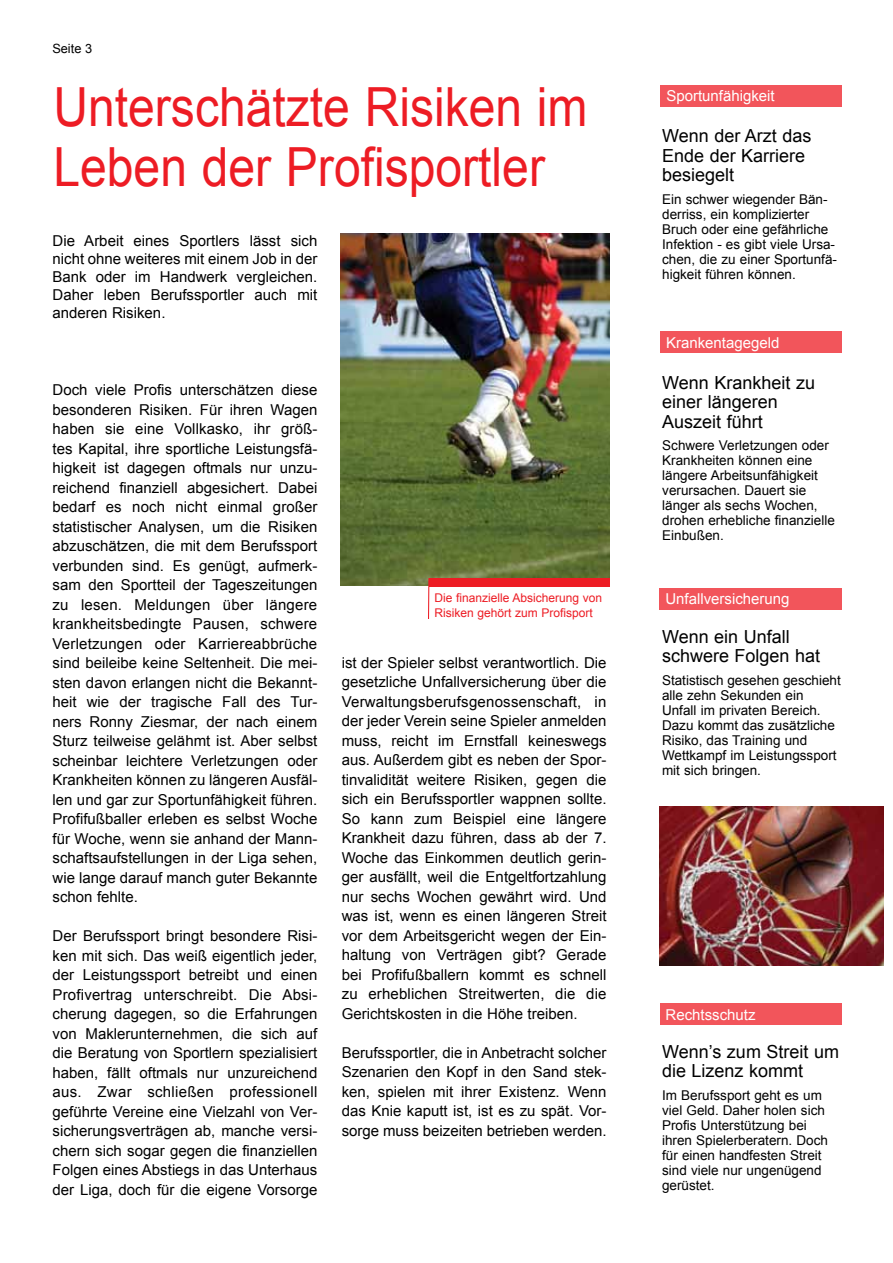
<style>
.page{position:relative;width:893px;height:1263px;background:#fff}
.page>*{position:absolute;margin:0;border:0;box-sizing:border-box;transform-origin:0 0}
.t1{font:54px/60px "Arial";color:#ed1c24;scale:.89 1}
.t2{font:18px/19.5px "Arial";color:#000}
.t3{font:15px/19.5px "Arial";color:#000;text-align:justify}
.t4{font:15px "Arial";color:#fff}
.t5{font:13.5px/15px "Arial";color:#000}
.t6{font:12.75px "Arial";color:#000}
.t7{font:12px/15px "Arial";color:#ed1c24}
</style>
<div class="page">
<img style="left:660px;top:806px;width:224px;height:160px">
<div style="left:661px;top:85px;width:181px;height:21px;background:#f2555b"></div>
<div style="left:660px;top:332px;width:182px;height:21px;background:#f2555b"></div>
<div style="left:660px;top:588px;width:182px;height:21px;background:#f2555b"></div>
<div style="left:660px;top:1003px;width:181px;height:22px;background:#f2555b"></div>
<img style="left:340px;top:234px;width:270px;height:351px">
<div style="left:429px;top:578px;width:180px;height:9px;background:#ed1c24"></div>
<hr style="left:428px;top:578px;width:1px;height:41px;background:#ed1c24">
<p class="t6" style="left:52px;top:40px;width:42px">Seite 3</p>
<h1 class="t1" style="left:53px;top:77px;width:602px">Unterschätzte Risiken im<br>Leben der Profisportler</h1>
<p class="t3" style="left:53px;top:232px;width:266px;line-height:18px">Die Arbeit eines Sportlers lässt sich nicht ohne weiteres mit einem Job in der Bank oder im Handwerk vergleichen.<br>Daher leben Berufssportler auch mit anderen Risiken.</p>
<p class="t3" style="left:53px;top:380px;width:266px">Doch viele Profis unterschätzen diese besonderen Risiken. Für ihren Wagen haben sie eine Vollkasko, ihr größ&shy;tes Kapital, ihre sportliche Leistungsfä&shy;higkeit ist dagegen oftmals nur unzu&shy;reichend finanziell abgesichert. Dabei bedarf es noch nicht einmal großer statistischer Analysen, um die Risiken abzuschätzen, die mit dem Berufssport verbunden sind. Es genügt, aufmerk&shy;sam den Sportteil der Tageszeitungen zu lesen. Meldungen über längere krankheitsbedingte Pausen, schwere Verletzungen oder Karriereabbrüche sind beileibe keine Seltenheit. Die mei&shy;sten davon erlangen nicht die Bekannt&shy;heit wie der tragische Fall des Tur&shy;ners Ronny Ziesmar, der nach einem Sturz teilweise gelähmt ist. Aber selbst scheinbar leichtere Verletzungen oder Krankheiten können zu längeren Ausfäl&shy;len und gar zur Sportunfähigkeit führen.<br>Profifußballer erleben es selbst Woche für Woche, wenn sie anhand der Mann&shy;schaftsaufstellungen in der Liga sehen, wie lange darauf manch guter Bekannte schon fehlte.</p>
<p class="t3" style="left:53px;top:926px;width:266px">Der Berufssport bringt besondere Risi&shy;ken mit sich. Das weiß eigentlich jeder, der Leistungssport betreibt und einen Profivertrag unterschreibt. Die Absi&shy;cherung dagegen, so die Erfahrungen von Maklerunternehmen, die sich auf die Beratung von Sportlern spezialisiert haben, fällt oftmals nur unzureichend aus. Zwar schließen professionell geführte Vereine eine Vielzahl von Ver&shy;sicherungsverträgen ab, manche versi&shy;chern sich sogar gegen die finanziellen Folgen eines Abstiegs in das Unterhaus der Liga, doch für die eigene Vorsorge</p>
<p class="t7" style="left:434px;top:590px;width:169px">Die finanzielle Absicherung von<br>Risiken gehört zum Profisport</p>
<p class="t3" style="left:342px;top:652px;width:266px">ist der Spieler selbst verantwortlich. Die gesetzliche Unfallversicherung über die Verwaltungsberufsgenossenschaft, in der jeder Verein seine Spieler anmelden muss, reicht im Ernstfall keineswegs aus. Außerdem gibt es neben der Spor&shy;tinvalidität weitere Risiken, gegen die sich ein Berufssportler wappnen sollte.<br>So kann zum Beispiel eine längere Krankheit dazu führen, dass ab der 7.<br>Woche das Einkommen deutlich gerin&shy;ger ausfällt, weil die Entgeltfortzahlung nur sechs Wochen gewährt wird. Und was ist, wenn es einen längeren Streit vor dem Arbeitsgericht wegen der Ein&shy;haltung von Verträgen gibt? Gerade bei Profifußballern kommt es schnell zu erheblichen Streitwerten, die die Gerichtskosten in die Höhe treiben.</p>
<p class="t3" style="left:342px;top:1042px;width:266px">Berufssportler, die in Anbetracht solcher Szenarien den Kopf in den Sand stec&shy;ken, spielen mit ihrer Existenz. Wenn das Knie kaputt ist, ist es zu spät. Vor&shy;sorge muss beizeiten betrieben werden.</p>
<p class="t4" style="left:666px;top:86px;width:110px">Sportunfähigkeit</p>
<p class="t2" style="left:662px;top:126px;width:151px">Wenn der Arzt das<br>Ende der Karriere besiegelt</p>
<p class="t5" style="left:662px;top:191px;width:176px">Ein schwer wiegender Bän&shy;derriss, ein komplizierter<br>Bruch oder eine gefährliche<br>Infektion - es gibt viele Ursa&shy;chen, die zu einer Sportunfä&shy;higkeit führen können.</p>
<p class="t4" style="left:666px;top:332px;width:115px">Krankentagegeld</p>
<p class="t2" style="left:662px;top:373px;width:154px">Wenn Krankheit zu einer längeren<br>Auszeit führt</p>
<p class="t5" style="left:662px;top:438px;width:174px">Schwere Verletzungen oder<br>Krankheiten können eine längere Arbeitsunfähigkeit verursachen. Dauert sie länger als sechs Wochen, drohen erhebliche finanzielle<br>Einbußen.</p>
<p class="t4" style="left:665px;top:588px;width:126px">Unfallversicherung</p>
<p class="t2" style="left:662px;top:627px;width:160px">Wenn ein Unfall schwere Folgen hat</p>
<p class="t5" style="left:662px;top:673px;width:180px">Statistisch gesehen geschieht alle zehn Sekunden ein<br>Unfall im privaten Bereich.<br>Dazu kommt das zusätzliche<br>Risiko, das Training und<br>Wettkampf im Leistungssport mit sich bringen.</p>
<p class="t4" style="left:666px;top:1004px;width:92px">Rechtsschutz</p>
<p class="t2" style="left:662px;top:1041px;width:178px">Wenn’s zum Streit um die Lizenz kommt</p>
<p class="t5" style="left:662px;top:1087px;width:167px">Im Berufssport geht es um viel Geld. Daher holen sich<br>Profis Unterstützung bei ihren Spielerberatern. Doch für einen handfesten Streit sind viele nur ungenügend gerüstet.</p>
</div>
